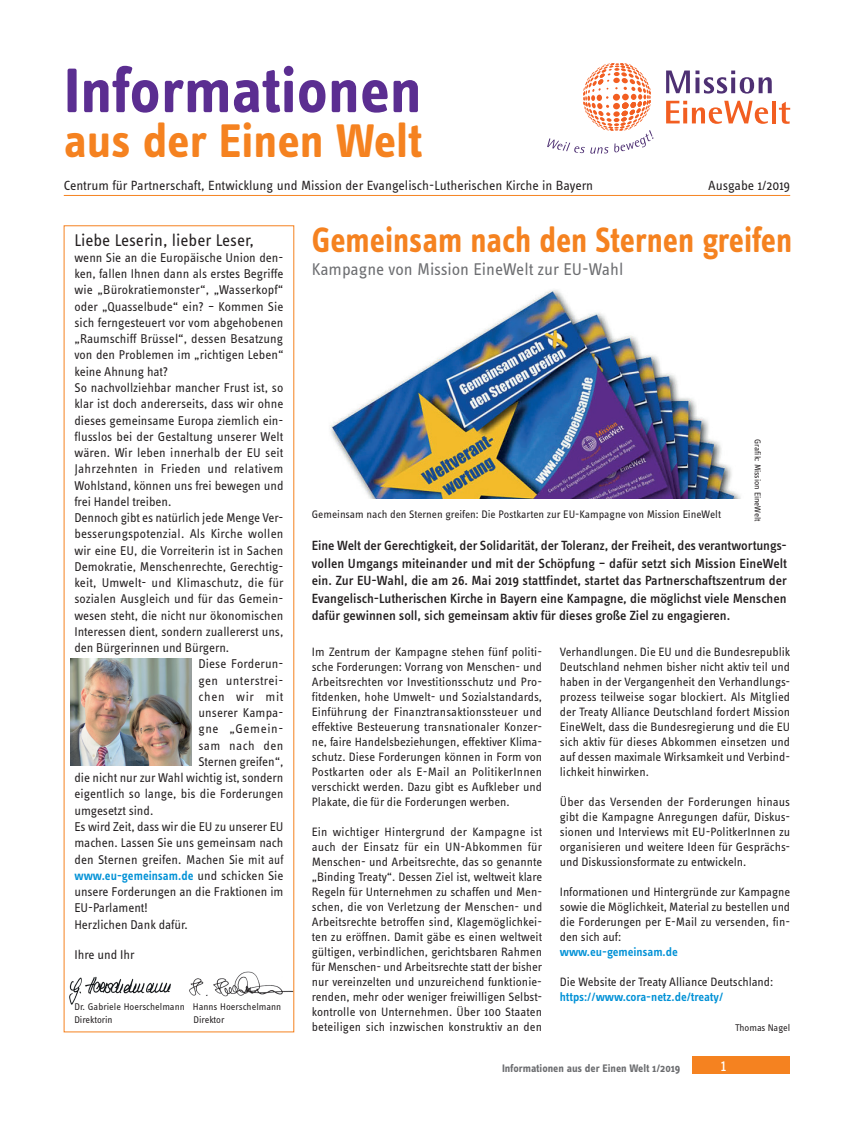
<style>
.page{position:relative;width:854px;height:1138px;background:#fff}
.page>*{position:absolute;margin:0;border:0;box-sizing:border-box;transform-origin:0 0}
.t1{font:700 65px "Info OT Text";color:#5b2e91}
.t2{font:700 48.75px "Info OT Text";color:#f58220}
.t3{font:700 36.25px "Info OT Text";color:#f58220;scale:.91 1}
.t4{font:17.5px "Info OT Text";color:#6c6d70}
.t5{font:17.5px "Info OT Text";color:#231f20}
.t6{font:17.5px "Info OT Text";color:#fff}
.t7{font:500 13.75px/17.5px "Info OT Text";letter-spacing:-.005em;color:#231f20;text-align:justify}
.t8{font:13.75px "Info OT Text";letter-spacing:-.005em;color:#231f20}
.t9{font:13.12px "Info OT Text";color:#231f20}
.t10{font:600 13.12px "Info OT Text";letter-spacing:.005em;color:#0091d6;scale:.95 1}
.t11{font:13.12px "Info OT Text";letter-spacing:.02em;color:#231f20}
.t12{font:13.12px "Info OT Text";letter-spacing:.025em;color:#231f20}
.t13{font:13.12px "Info OT Text";letter-spacing:.05em;color:#231f20}
.t14{font:13.12px "Info OT Text";letter-spacing:.055em;color:#231f20}
.t15{font:13.12px "Info OT Text";letter-spacing:.035em;color:#231f20}
.t16{font:12.5px/15px "Info OT Text";color:#231f20;text-align:justify}
.t17{font:600 12.5px "Info OT Text";color:#0091d6}
.t18{font:11.25px "Info OT Text";letter-spacing:-.005em;color:#231f20}
.t19{font:700 11.25px "Info OT Text";color:#6c6d70}
.t20{font:10px/12.5px "Info OT Text";color:#231f20}
.t21{font:8.75px "Info OT Text";letter-spacing:-.005em;color:#231f20}
.s1{font-weight:400;color:#231f20}
</style>
<div class="page">
<div style="left:693px;top:1056px;width:97px;height:17px;background:#f58220"></div>
<img style="left:69px;top:976px;width:102px;height:29px">
<img style="left:189px;top:970px;width:106px;height:26px">
<hr style="left:64px;top:195px;width:726px;height:1px;background:#f58220">
<svg style="left:666px;top:70px;width:106px;height:24px"></svg>
<svg style="left:666px;top:101px;width:102px;height:23px"></svg>
<hr style="left:772px;top:101px;width:4px;height:22px;background:#f25e21">
<svg style="left:779px;top:102px;width:11px;height:22px"></svg>
<svg style="left:547px;top:63px;width:107px;height:91px"></svg>
<img style="left:71px;top:658px;width:120px;height:107px">
<img style="left:330px;top:290px;width:411px;height:209px">
<h1 class="t1" style="left:64px;top:50px;width:359px">Informationen</h1>
<h2 class="t2" style="left:64px;top:111px;width:360px">aus der Einen Welt</h2>
<p class="t8" style="left:64px;top:177px;width:531px">Centrum für Partnerschaft, Entwicklung und Mission der Evangelisch-Lutherischen Kirche in Bayern</p>
<p class="t8" style="left:708px;top:177px;width:84px">Ausgabe 1/2019</p>
<h3 class="t5" style="left:74px;top:229px;width:181px">Liebe Leserin, lieber Leser,</h3>
<p class="t9" style="left:74px;top:249px;width:211px">wenn Sie an die Europäische Union den-</p>
<p class="t9" style="left:74px;top:266px;width:210px">ken, fallen Ihnen dann als erstes Begriffe</p>
<p class="t9" style="left:74px;top:282px;width:210px">wie „Bürokratiemonster“, „Wasserkopf“</p>
<p class="t9" style="left:74px;top:298px;width:211px">oder „Quasselbude“ ein? – Kommen Sie</p>
<p class="t9" style="left:74px;top:314px;width:210px">sich ferngesteuert vor vom abgehobenen</p>
<p class="t9" style="left:74px;top:331px;width:211px">„Raumschiff Brüssel“, dessen Besatzung</p>
<p class="t9" style="left:74px;top:347px;width:211px">von den Problemen im „richtigen Leben“</p>
<p class="t9" style="left:74px;top:363px;width:95px">keine Ahnung hat?</p>
<p class="t9" style="left:74px;top:379px;width:210px">So nachvollziehbar mancher Frust ist, so</p>
<p class="t9" style="left:74px;top:396px;width:211px">klar ist doch andererseits, dass wir ohne</p>
<p class="t9" style="left:74px;top:412px;width:211px">dieses gemeinsame Europa ziemlich ein-</p>
<p class="t9" style="left:74px;top:428px;width:210px">flusslos bei der Gestaltung unserer Welt</p>
<p class="t9" style="left:74px;top:444px;width:211px">wären. Wir leben innerhalb der EU seit</p>
<p class="t11" style="left:74px;top:461px;width:211px">Jahrzehnten in Frieden und relativem</p>
<p class="t9" style="left:74px;top:477px;width:211px">Wohlstand, können uns frei bewegen und</p>
<p class="t9" style="left:74px;top:493px;width:99px">frei Handel treiben.</p>
<p class="t9" style="left:74px;top:509px;width:211px">Dennoch gibt es natürlich jede Menge Ver-</p>
<p class="t9" style="left:74px;top:526px;width:211px">besserungspotenzial. Als Kirche wollen</p>
<p class="t9" style="left:74px;top:542px;width:211px">wir eine EU, die Vorreiterin ist in Sachen</p>
<p class="t9" style="left:74px;top:558px;width:211px">Demokratie, Menschenrechte, Gerechtig-</p>
<p class="t9" style="left:74px;top:574px;width:211px">keit, Umwelt- und Klimaschutz, die für</p>
<p class="t9" style="left:74px;top:591px;width:211px">sozialen Ausgleich und für das Gemein-</p>
<p class="t9" style="left:74px;top:607px;width:210px">wesen steht, die nicht nur ökonomischen</p>
<p class="t9" style="left:74px;top:623px;width:210px">Interessen dient, sondern zuallererst uns,</p>
<p class="t9" style="left:74px;top:639px;width:156px">den Bürgerinnen und Bürgern.</p>
<p class="t9" style="left:198px;top:656px;width:87px">Diese Forderun-</p>
<p class="t12" style="left:198px;top:672px;width:87px">gen unterstrei-</p>
<p class="t14" style="left:198px;top:688px;width:87px">chen wir mit</p>
<p class="t9" style="left:198px;top:704px;width:87px">unserer Kampa-</p>
<p class="t13" style="left:198px;top:721px;width:87px">gne „Gemein-</p>
<p class="t15" style="left:198px;top:737px;width:87px">sam nach den</p>
<p class="t9" style="left:198px;top:753px;width:87px">Sternen greifen“,</p>
<p class="t9" style="left:74px;top:769px;width:211px">die nicht nur zur Wahl wichtig ist, sondern</p>
<p class="t9" style="left:74px;top:786px;width:211px">eigentlich so lange, bis die Forderungen</p>
<p class="t9" style="left:74px;top:802px;width:80px">umgesetzt sind.</p>
<p class="t9" style="left:74px;top:818px;width:211px">Es wird Zeit, dass wir die EU zu unserer EU</p>
<p class="t9" style="left:74px;top:834px;width:211px">machen. Lassen Sie uns gemeinsam nach</p>
<p class="t9" style="left:74px;top:851px;width:211px">den Sternen greifen. Machen Sie mit auf</p>
<p class="t10" style="left:74px;top:867px;width:222px">www.eu-gemeinsam.de <span class="s1">und schicken Sie</span></p>
<p class="t9" style="left:74px;top:883px;width:211px">unsere Forderungen an die Fraktionen im</p>
<p class="t9" style="left:74px;top:899px;width:75px">EU-Parlament!</p>
<p class="t9" style="left:74px;top:916px;width:115px">Herzlichen Dank dafür.</p>
<p class="t9" style="left:74px;top:946px;width:62px">Ihre und Ihr</p>
<p class="t20" style="left:74px;top:1000px;width:208px">Dr. Gabriele Hoerschelmann Hanns Hoerschelmann<br>Direktorin</p>
<p class="t20" style="left:194px;top:1013px;width:33px">Direktor</p>
<h3 class="t3" style="left:312px;top:217px;width:529px">Gemeinsam nach den Sternen greifen</h3>
<h3 class="t4" style="left:312px;top:258px;width:313px">Kampagne von Mission EineWelt zur EU-Wahl</h3>
<p class="t18" style="left:312px;top:507px;width:411px">Gemeinsam nach den Sternen greifen: Die Postkarten zur EU-Kampagne von Mission EineWelt</p>
<p class="t21" style="left:763px;top:439px;width:83px;rotate:90deg">Grafik: Mission EineWelt</p>
<p class="t7" style="left:312px;top:536px;width:477px">Eine Welt der Gerechtigkeit, der Solidarität, der Toleranz, der Freiheit, des verantwortungs&shy;vollen Umgangs miteinander und mit der Schöpfung – dafür setzt sich Mission EineWelt ein. Zur EU-Wahl, die am 26. Mai 2019 stattfindet, startet das Partnerschaftszentrum der Evangelisch-Lutherischen Kirche in Bayern eine Kampagne, die möglichst viele Menschen dafür gewinnen soll, sich gemeinsam aktiv für dieses große Ziel zu engagieren.</p>
<p class="t16" style="left:312px;top:644px;width:232px">Im Zentrum der Kampagne stehen fünf politi&shy;sche Forderungen: Vorrang von Menschen- und Arbeitsrechten vor Investitionsschutz und Pro&shy;fitdenken, hohe Umwelt- und Sozialstandards, Einführung der Finanztransaktionssteuer und effektive Besteuerung transnationaler Konzer&shy;ne, faire Handelsbeziehungen, effektiver Klima&shy;schutz. Diese Forderungen können in Form von Postkarten oder als E-Mail an PolitikerInnen verschickt werden. Dazu gibt es Aufkleber und Plakate, die für die Forderungen werben.</p>
<p class="t16" style="left:312px;top:824px;width:232px">Ein wichtiger Hintergrund der Kampagne ist auch der Einsatz für ein UN-Abkommen für Menschen- und Arbeitsrechte, das so genannte „Binding Treaty“. Dessen Ziel ist, weltweit klare Regeln für Unternehmen zu schaffen und Men&shy;schen, die von Verletzung der Menschen- und Arbeitsrechte betroffen sind, Klagemöglichkei&shy;ten zu eröffnen. Damit gäbe es einen weltweit gültigen, verbindlichen, gerichtsbaren Rahmen für Menschen- und Arbeitsrechte statt der bisher nur vereinzelten und unzureichend funktionie&shy;renden, mehr oder weniger freiwilligen Selbst&shy;kontrolle von Unternehmen. Über 100 Staaten beteiligen sich inzwischen konstruktiv an den</p>
<p class="t16" style="left:560px;top:644px;width:232px">Verhandlungen. Die EU und die Bundesrepublik Deutschland nehmen bisher nicht aktiv teil und haben in der Vergangenheit den Verhandlungs&shy;prozess teilweise sogar blockiert. Als Mitglied der Treaty Alliance Deutschland fordert Mission EineWelt, dass die Bundesregierung und die EU sich aktiv für dieses Abkommen einsetzen und auf dessen maximale Wirksamkeit und Verbind&shy;lichkeit hinwirken.</p>
<p class="t16" style="left:560px;top:794px;width:232px">Über das Versenden der Forderungen hinaus gibt die Kampagne Anregungen dafür, Diskus&shy;sionen und Interviews mit EU-PolitkerInnen zu organisieren und weitere Ideen für Gesprächs&shy;und Diskussionsformate zu entwickeln.</p>
<p class="t16" style="left:560px;top:884px;width:232px">Informationen und Hintergründe zur Kampagne sowie die Möglichkeit, Material zu bestellen und die Forderungen per E-Mail zu versenden, fin&shy;den sich auf:</p>
<p class="t17" style="left:560px;top:944px;width:119px">www.eu-gemeinsam.de</p>
<p class="t16" style="left:560px;top:974px;width:215px">Die Website der Treaty Alliance Deutschland:</p>
<p class="t17" style="left:560px;top:989px;width:165px">https://www.cora-netz.de/treaty/</p>
<p class="t20" style="left:735px;top:1021px;width:56px">Thomas Nagel</p>
<p class="t19" style="left:502px;top:1061px;width:180px">Informationen aus der Einen Welt 1/2019</p>
<h3 class="t6" style="left:721px;top:1054px;width:7px">1</h3>
</div>
